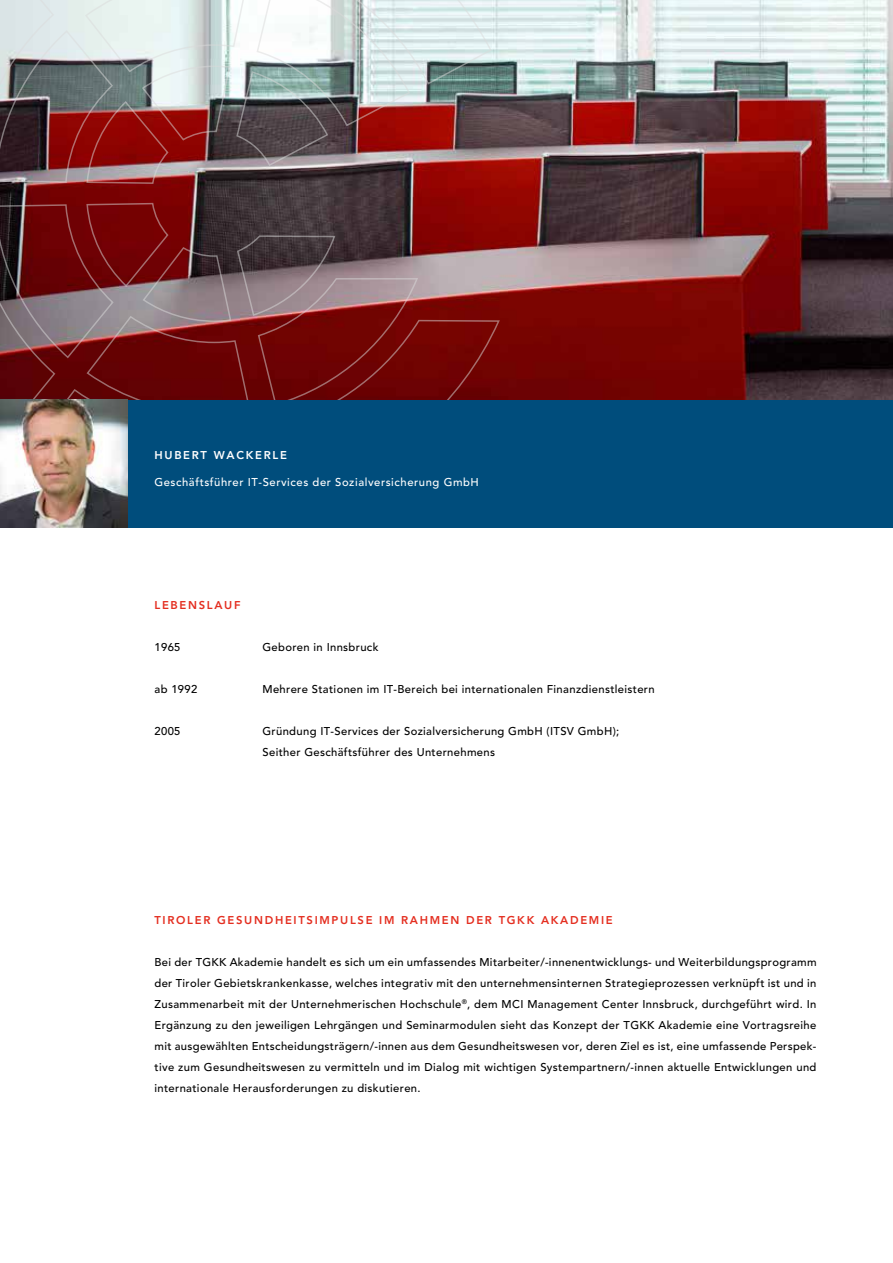
<style>
.page{position:relative;width:893px;height:1263px;background:#fff}
.page>*{position:absolute;margin:0;border:0;box-sizing:border-box;transform-origin:0 0}
.t1{font:500 11.25px/21px "Avenir";letter-spacing:.03em;color:#000}
.t2{font:800 11.25px "Avenir";letter-spacing:.15em;color:#e42e20}
.t3{font:500 11.25px "Avenir";letter-spacing:.05em;color:#fff}
.t4{font:800 11.25px "Avenir";letter-spacing:.15em;color:#fff}
</style>
<div class="page">
<img style="left:501px;top:0;width:392px;height:400px">
<img style="left:0;top:0;width:501px;height:400px">
<div style="left:123px;top:400px;width:770px;height:127px;background:#004d7c"></div>
<img style="left:0;top:400px;width:128px;height:127px">
<p class="t4" style="left:154px;top:448px;width:134px">HUBERT WACKERLE</p>
<p class="t3" style="left:154px;top:475px;width:326px">Geschäftsführer IT-Services der Sozialversicherung GmbH</p>
<p class="t2" style="left:154px;top:598px;width:88px">LEBENSLAUF</p>
<p class="t1" style="left:154px;top:637px;width:28px">1965</p>
<p class="t1" style="left:262px;top:637px;width:118px">Geboren in Innsbruck</p>
<p class="t1" style="left:154px;top:679px;width:44px">ab 1992</p>
<p class="t1" style="left:262px;top:679px;width:394px">Mehrere Stationen im IT-Bereich bei internationalen Finanzdienstleistern</p>
<p class="t1" style="left:154px;top:721px;width:28px">2005</p>
<p class="t1" style="left:262px;top:721px;width:358px">Gründung IT-Services der Sozialversicherung GmbH (ITSV GmbH);<br>Seither Geschäftsführer des Unternehmens</p>
<p class="t2" style="left:154px;top:913px;width:460px">TIROLER GESUNDHEITSIMPULSE IM RAHMEN DER TGKK AKADEMIE</p>
<p class="t1" style="left:154px;top:952px;width:664px;text-align:justify">Bei der TGKK Akademie handelt es sich um ein umfassendes Mitarbeiter/-innenentwicklungs- und Weiterbildungsprogramm der Tiroler Gebietskrankenkasse, welches integrativ mit den unternehmensinternen Strategieprozessen verknüpft ist und in Zusammenarbeit mit der Unternehmerischen Hochschule<sup>®</sup>, dem MCI Management Center Innsbruck, durchgeführt wird. In Ergänzung zu den jeweiligen Lehrgängen und Seminarmodulen sieht das Konzept der TGKK Akademie eine Vortragsreihe mit ausgewählten Entscheidungsträgern/-innen aus dem Gesundheitswesen vor, deren Ziel es ist, eine umfassende Perspek&shy;tive zum Gesundheitswesen zu vermitteln und im Dialog mit wichtigen Systempartnern/-innen aktuelle Entwicklungen und internationale Herausforderungen zu diskutieren.</p>
</div>
